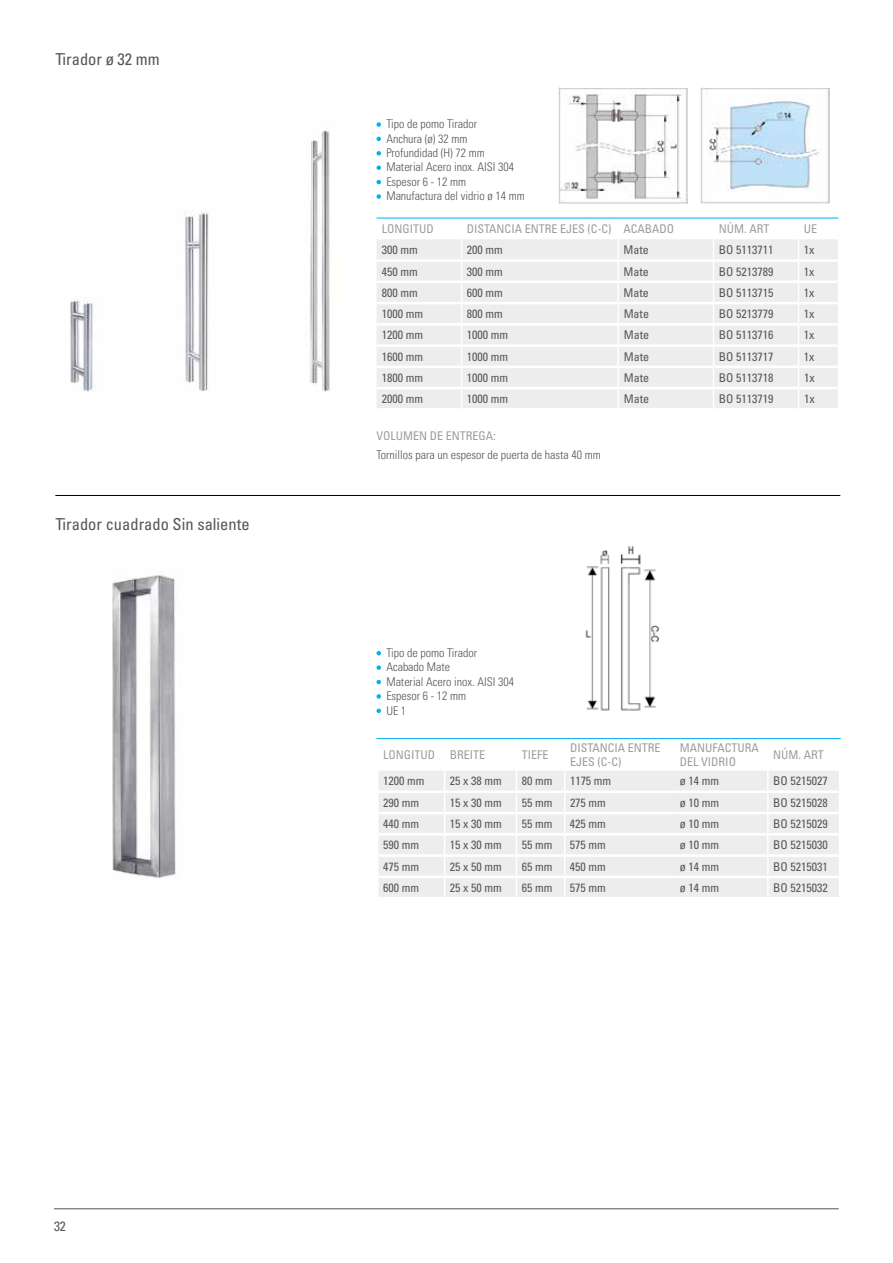
<style>
.page{position:relative;width:893px;height:1263px;background:#fff}
.page>*{position:absolute;margin:0;border:0;box-sizing:border-box;transform-origin:0 0}
.t1{font:condensed 16.5px "Univers LTCYR 57";color:#575756}
.t2{font:condensed 13.5px "Univers LTCYR 57";color:#575756}
.t3{font:condensed 12px "Univers LTCYR 57";color:#575756}
.t4{font:12px/14.4px "Univers LTCYR 47 Light Cond";color:#575756}
.t5{font:condensed 12px/13.5px "Univers LTCYR 57";color:#9d9d9c}
</style>
<div class="page">
<hr style="left:54px;top:1208px;width:785px;height:1px;background:#575756">
<hr style="left:55px;top:495px;width:785px;height:1px;background:#000">
<img style="left:70px;top:124px;width:260px;height:268px">
<img style="left:112px;top:575px;width:64px;height:303px">
<img style="left:559px;top:87px;width:129px;height:116px">
<img style="left:701px;top:87px;width:129px;height:116px">
<img style="left:585px;top:545px;width:74px;height:166px">
<svg style="left:376px;top:122px;width:5px;height:5px"></svg>
<svg style="left:376px;top:137px;width:5px;height:4px"></svg>
<svg style="left:376px;top:151px;width:5px;height:5px"></svg>
<svg style="left:376px;top:165px;width:5px;height:5px"></svg>
<svg style="left:376px;top:180px;width:5px;height:4px"></svg>
<svg style="left:376px;top:194px;width:5px;height:5px"></svg>
<svg style="left:376px;top:651px;width:5px;height:4px"></svg>
<svg style="left:376px;top:665px;width:5px;height:5px"></svg>
<svg style="left:376px;top:680px;width:5px;height:4px"></svg>
<svg style="left:376px;top:694px;width:5px;height:5px"></svg>
<svg style="left:376px;top:708px;width:5px;height:5px"></svg>
<div style="left:377px;top:239px;width:84px;height:169px;background:#ededed"></div>
<hr style="left:376px;top:218px;width:86px;height:1px;background:#00b1eb">
<hr style="left:376px;top:259px;width:86px;height:3px;background:#fff">
<hr style="left:376px;top:281px;width:86px;height:2px;background:#fff">
<hr style="left:376px;top:302px;width:86px;height:2px;background:#fff">
<hr style="left:376px;top:323px;width:86px;height:3px;background:#fff">
<hr style="left:376px;top:344px;width:86px;height:3px;background:#fff">
<hr style="left:376px;top:366px;width:86px;height:2px;background:#fff">
<hr style="left:376px;top:387px;width:86px;height:2px;background:#fff">
<svg style="left:461px;top:218px;width:378px;height:190px"></svg>
<hr style="left:376px;top:738px;width:69px;height:1px;background:#00b1eb">
<hr style="left:768px;top:738px;width:73px;height:1px;background:#00b1eb">
<svg style="left:377px;top:738px;width:463px;height:159px"></svg>
<h1 class="t1" style="left:55px;top:49px;width:106px">Tirador ø 32 mm</h1>
<h1 class="t1" style="left:55px;top:514px;width:196px">Tirador cuadrado Sin saliente</h1>
<p class="t4" style="left:386px;top:116px;width:140px">Tipo de pomo Tirador<br>Anchura (ø) 32 mm<br>Profundidad (H) 72 mm<br>Material Acero inox. AISI 304<br>Espesor 6 - 12 mm<br>Manufactura del vidrio ø 14 mm</p>
<p class="t5" style="left:382px;top:222px;width:53px">LONGITUD</p>
<p class="t5" style="left:467px;top:222px;width:209px">DISTANCIA ENTRE EJES (C-C) ACABADO</p>
<p class="t5" style="left:719px;top:222px;width:52px">NÚM. ART</p>
<p class="t5" style="left:804px;top:222px;width:15px">UE</p>
<p class="t3" style="left:382px;top:242px;width:37px">300 mm</p>
<p class="t3" style="left:467px;top:242px;width:37px">200 mm</p>
<p class="t3" style="left:624px;top:242px;width:27px">Mate</p>
<p class="t3" style="left:719px;top:242px;width:56px">BO 5113711</p>
<p class="t3" style="left:804px;top:242px;width:12px">1x</p>
<p class="t3" style="left:382px;top:264px;width:37px">450 mm</p>
<p class="t3" style="left:467px;top:264px;width:37px">300 mm</p>
<p class="t3" style="left:624px;top:264px;width:27px">Mate</p>
<p class="t3" style="left:719px;top:264px;width:56px">BO 5213789</p>
<p class="t3" style="left:804px;top:264px;width:12px">1x</p>
<p class="t3" style="left:382px;top:285px;width:37px">800 mm</p>
<p class="t3" style="left:467px;top:285px;width:37px">600 mm</p>
<p class="t3" style="left:624px;top:285px;width:27px">Mate</p>
<p class="t3" style="left:719px;top:285px;width:56px">BO 5113715</p>
<p class="t3" style="left:804px;top:285px;width:12px">1x</p>
<p class="t3" style="left:382px;top:306px;width:43px">1000 mm</p>
<p class="t3" style="left:467px;top:306px;width:37px">800 mm</p>
<p class="t3" style="left:624px;top:306px;width:27px">Mate</p>
<p class="t3" style="left:719px;top:306px;width:56px">BO 5213779</p>
<p class="t3" style="left:804px;top:306px;width:12px">1x</p>
<p class="t3" style="left:382px;top:327px;width:43px">1200 mm</p>
<p class="t3" style="left:467px;top:327px;width:43px">1000 mm</p>
<p class="t3" style="left:624px;top:327px;width:27px">Mate</p>
<p class="t3" style="left:719px;top:327px;width:56px">BO 5113716</p>
<p class="t3" style="left:804px;top:327px;width:12px">1x</p>
<p class="t3" style="left:382px;top:349px;width:43px">1600 mm</p>
<p class="t3" style="left:467px;top:349px;width:43px">1000 mm</p>
<p class="t3" style="left:624px;top:349px;width:27px">Mate</p>
<p class="t3" style="left:719px;top:349px;width:56px">BO 5113717</p>
<p class="t3" style="left:804px;top:349px;width:12px">1x</p>
<p class="t3" style="left:382px;top:370px;width:43px">1800 mm</p>
<p class="t3" style="left:467px;top:370px;width:43px">1000 mm</p>
<p class="t3" style="left:624px;top:370px;width:27px">Mate</p>
<p class="t3" style="left:719px;top:370px;width:56px">BO 5113718</p>
<p class="t3" style="left:804px;top:370px;width:12px">1x</p>
<p class="t3" style="left:382px;top:391px;width:43px">2000 mm</p>
<p class="t3" style="left:467px;top:391px;width:43px">1000 mm</p>
<p class="t3" style="left:624px;top:391px;width:27px">Mate</p>
<p class="t3" style="left:719px;top:391px;width:56px">BO 5113719</p>
<p class="t3" style="left:804px;top:391px;width:12px">1x</p>
<p class="t5" style="left:376px;top:429px;width:121px">VOLUMEN DE ENTREGA:</p>
<p class="t4" style="left:376px;top:447px;width:226px">Tornillos para un espesor de puerta de hasta 40 mm</p>
<p class="t4" style="left:386px;top:645px;width:129px">Tipo de pomo Tirador<br>Acabado Mate<br>Material Acero inox. AISI 304<br>Espesor 6 - 12 mm<br>UE 1</p>
<p class="t5" style="left:383px;top:747px;width:104px">LONGITUD BREITE</p>
<p class="t5" style="left:522px;top:747px;width:28px">TIEFE</p>
<p class="t5" style="left:570px;top:741px;width:92px">DISTANCIA ENTRE<br>EJES (C-C)</p>
<p class="t5" style="left:680px;top:741px;width:80px">MANUFACTURA<br>DEL VIDRIO</p>
<p class="t5" style="left:773px;top:747px;width:52px">NÚM. ART</p>
<p class="t3" style="left:383px;top:773px;width:43px">1200 mm</p>
<p class="t3" style="left:450px;top:773px;width:53px">25 x 38 mm</p>
<p class="t3" style="left:522px;top:773px;width:32px">80 mm</p>
<p class="t3" style="left:570px;top:773px;width:43px">1175 mm</p>
<p class="t3" style="left:680px;top:773px;width:41px">ø 14 mm</p>
<p class="t3" style="left:773px;top:773px;width:56px">BO 5215027</p>
<p class="t3" style="left:383px;top:795px;width:37px">290 mm</p>
<p class="t3" style="left:450px;top:795px;width:53px">15 x 30 mm</p>
<p class="t3" style="left:522px;top:795px;width:32px">55 mm</p>
<p class="t3" style="left:570px;top:795px;width:37px">275 mm</p>
<p class="t3" style="left:680px;top:795px;width:41px">ø 10 mm</p>
<p class="t3" style="left:773px;top:795px;width:56px">BO 5215028</p>
<p class="t3" style="left:383px;top:816px;width:37px">440 mm</p>
<p class="t3" style="left:450px;top:816px;width:53px">15 x 30 mm</p>
<p class="t3" style="left:522px;top:816px;width:32px">55 mm</p>
<p class="t3" style="left:570px;top:816px;width:37px">425 mm</p>
<p class="t3" style="left:680px;top:816px;width:41px">ø 10 mm</p>
<p class="t3" style="left:773px;top:816px;width:56px">BO 5215029</p>
<p class="t3" style="left:383px;top:837px;width:37px">590 mm</p>
<p class="t3" style="left:450px;top:837px;width:53px">15 x 30 mm</p>
<p class="t3" style="left:522px;top:837px;width:32px">55 mm</p>
<p class="t3" style="left:570px;top:837px;width:37px">575 mm</p>
<p class="t3" style="left:680px;top:837px;width:41px">ø 10 mm</p>
<p class="t3" style="left:773px;top:837px;width:56px">BO 5215030</p>
<p class="t3" style="left:383px;top:859px;width:37px">475 mm</p>
<p class="t3" style="left:450px;top:859px;width:53px">25 x 50 mm</p>
<p class="t3" style="left:522px;top:859px;width:32px">65 mm</p>
<p class="t3" style="left:570px;top:859px;width:37px">450 mm</p>
<p class="t3" style="left:680px;top:859px;width:41px">ø 14 mm</p>
<p class="t3" style="left:773px;top:859px;width:56px">BO 5215031</p>
<p class="t3" style="left:383px;top:880px;width:37px">600 mm</p>
<p class="t3" style="left:450px;top:880px;width:53px">25 x 50 mm</p>
<p class="t3" style="left:522px;top:880px;width:32px">65 mm</p>
<p class="t3" style="left:570px;top:880px;width:37px">575 mm</p>
<p class="t3" style="left:680px;top:880px;width:41px">ø 14 mm</p>
<p class="t3" style="left:773px;top:880px;width:56px">BO 5215032</p>
<p class="t2" style="left:54px;top:1218px;width:13px">32</p>
</div>
